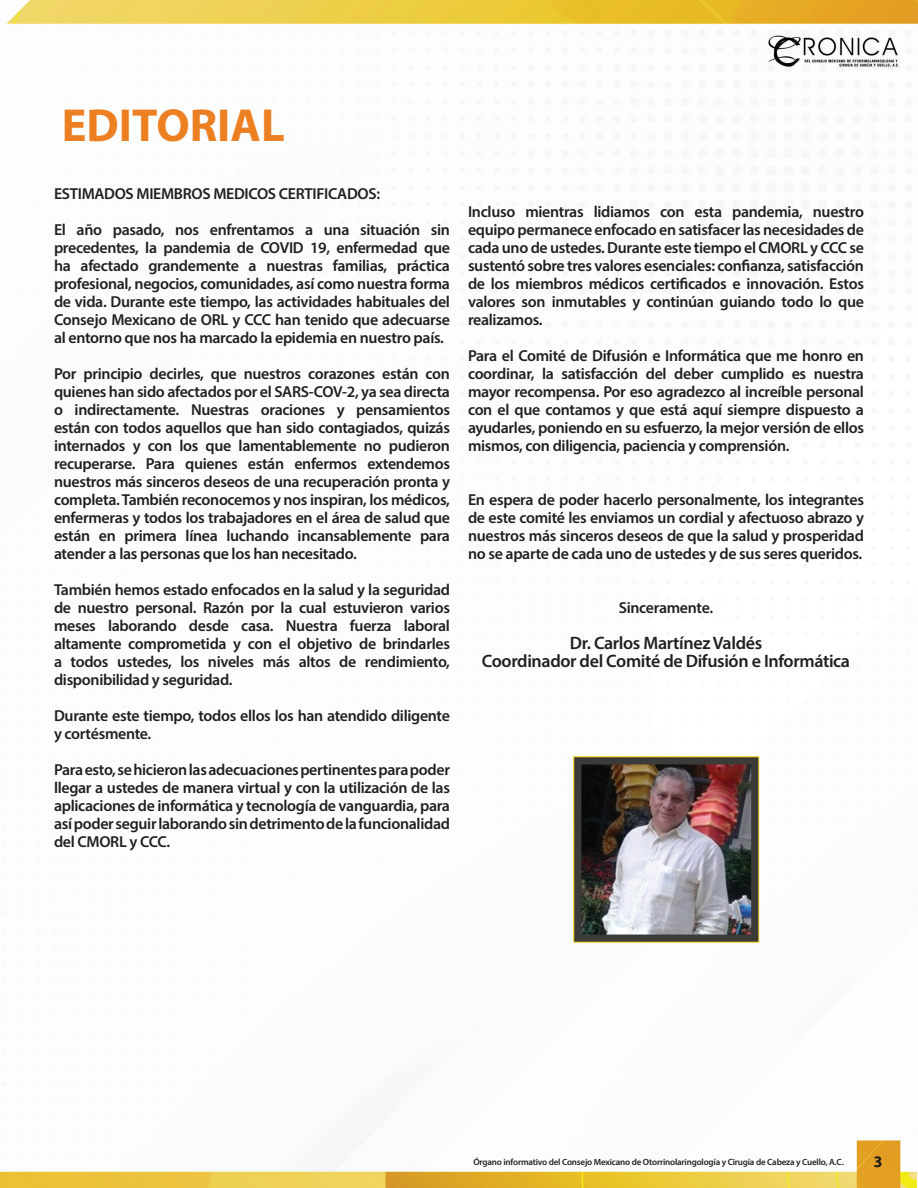
<style>
.page{position:relative;width:918px;height:1188px;background:#fff}
.page>*{position:absolute;margin:0;border:0;box-sizing:border-box;transform-origin:0 0}
.t1{font:700 46.5px "Myriad Pro";color:#ed7f23}
.t2{font:600 18px/18px "Myriad Pro";letter-spacing:-.02em;color:#231f20;text-align:center}
.t3{font:600 15.9px/18px "Myriad Pro";letter-spacing:-.02em;color:#231f20;text-align:justify}
.t4{font:600 9px "Myriad Pro";letter-spacing:-.02em;color:#231f20}
</style>
<div class="page">
<img style="left:0;top:0;width:918px;height:1188px">
<img style="left:560px;top:745px;width:213px;height:208px">
<h1 class="t1" style="left:62px;top:95px;width:225px">EDITORIAL</h1>
<p class="t3" style="left:54px;top:184px;width:328px">ESTIMADOS MIEMBROS MEDICOS CERTIFICADOS:</p>
<p class="t3" style="left:54px;top:220px;width:398px">El año pasado, nos enfrentamos a una situación sin precedentes, la pandemia de COVID 19, enfermedad que ha afectado grandemente a nuestras familias, práctica profesional, negocios, comunidades, así como nuestra forma de vida. Durante este tiempo, las actividades habituales del Consejo Mexicano de ORL y CCC han tenido que adecuarse al entorno que nos ha marcado la epidemia en nuestro país.</p>
<p class="t3" style="left:54px;top:364px;width:398px">Por principio decirles, que nuestros corazones están con quienes han sido afectados por el SARS-COV-2, ya sea directa o indirectamente. Nuestras oraciones y pensamientos están con todos aquellos que han sido contagiados, quizás internados y con los que lamentablemente no pudieron recuperarse. Para quienes están enfermos extendemos nuestros más sinceros deseos de una recuperación pronta y completa. También reconocemos y nos inspiran, los médicos, enfermeras y todos los trabajadores en el área de salud que están en primera línea luchando incansablemente para atender a las personas que los han necesitado.</p>
<p class="t3" style="left:54px;top:580px;width:398px">También hemos estado enfocados en la salud y la seguridad de nuestro personal. Razón por la cual estuvieron varios meses laborando desde casa. Nuestra fuerza laboral altamente comprometida y con el objetivo de brindarles a todos ustedes, los niveles más altos de rendimiento, disponibilidad y seguridad.</p>
<p class="t3" style="left:54px;top:706px;width:397px">Durante este tiempo, todos ellos los han atendido diligente y cortésmente.</p>
<p class="t3" style="left:54px;top:760px;width:398px">Para esto, se hicieron las adecuaciones pertinentes para poder llegar a ustedes de manera virtual y con la utilización de las aplicaciones de informática y tecnología de vanguardia, para así poder seguir laborando sin detrimento de la funcionalidad del CMORL y CCC.</p>
<p class="t3" style="left:468px;top:202px;width:398px">Incluso mientras lidiamos con esta pandemia, nuestro equipo permanece enfocado en satisfacer las necesidades de cada uno de ustedes. Durante este tiempo el CMORL y CCC se sustentó sobre tres valores esenciales: confianza, satisfacción de los miembros médicos certificados e innovación. Estos valores son inmutables y continúan guiando todo lo que realizamos.</p>
<p class="t3" style="left:468px;top:346px;width:398px">Para el Comité de Difusión e Informática que me honro en coordinar, la satisfacción del deber cumplido es nuestra mayor recompensa. Por eso agradezco al increíble personal con el que contamos y que está aquí siempre dispuesto a ayudarles, poniendo en su esfuerzo, la mejor versión de ellos mismos, con diligencia, paciencia y comprensión.</p>
<p class="t3" style="left:468px;top:490px;width:397px">En espera de poder hacerlo personalmente, los integrantes de este comité les enviamos un cordial y afectuoso abrazo y nuestros más sinceros deseos de que la salud y prosperidad no se aparte de cada uno de ustedes y de sus seres queridos.</p>
<p class="t3" style="left:619px;top:598px;width:96px">Sinceramente.</p>
<p class="t2" style="left:482px;top:633px;width:370px">Dr. Carlos Martínez Valdés<br>Coordinador del Comité de Difusión e Informática</p>
<p class="t4" style="left:473px;top:1156px;width:372px">Órgano informativo del Consejo Mexicano de Otorrinolaringología y Cirugía de Cabeza y Cuello, A.C.</p>
<p class="t3" style="left:874px;top:1152px;width:10px">3</p>
</div>
